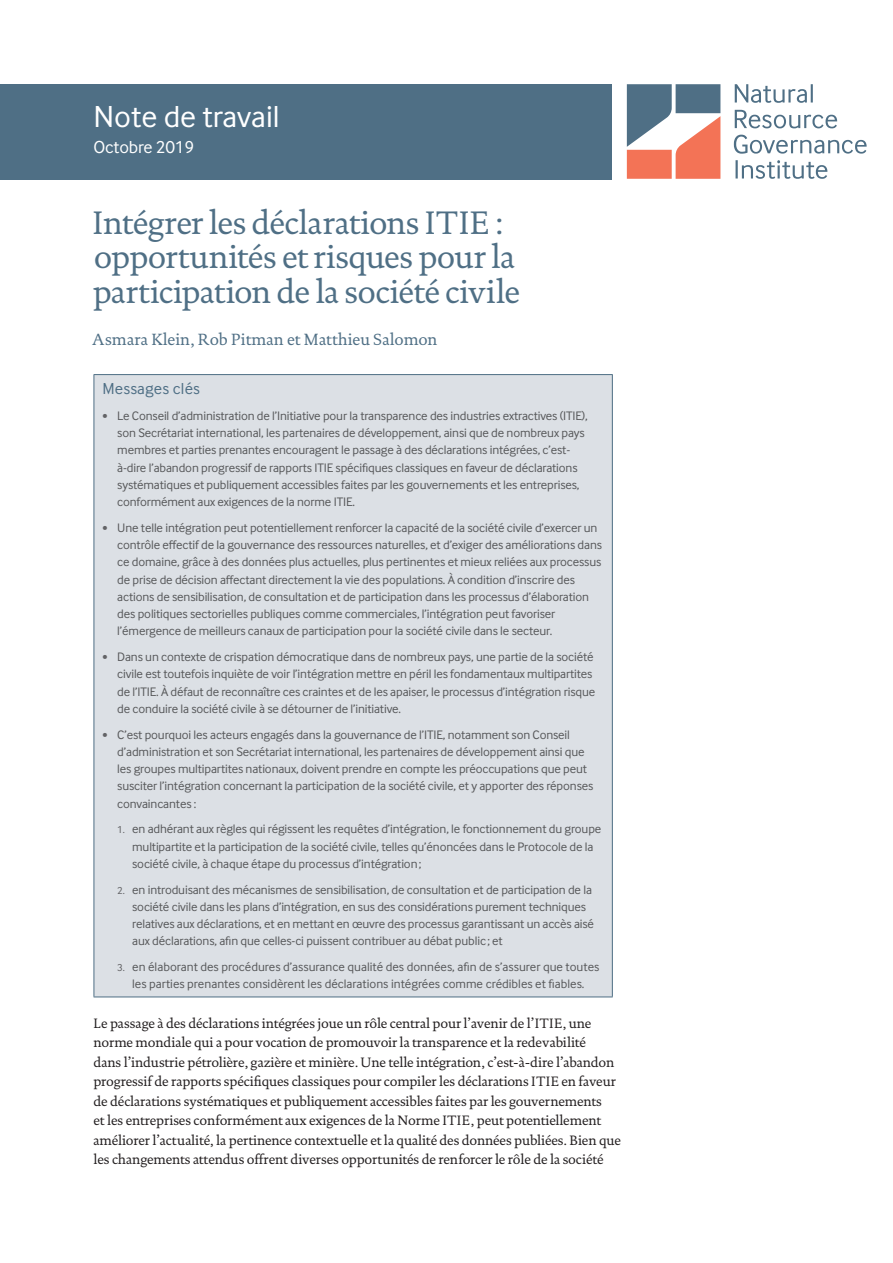
<style>
.page{position:relative;width:893px;height:1263px;background:#fff}
.page>*{position:absolute;margin:0;border:0;box-sizing:border-box;transform-origin:0 0}
.t1{font:33px/34.5px "DTL Documenta T";letter-spacing:-.015em;color:#4f6f85}
.t2{font:31.5px "Inter Face";color:#fff}
.t3{font:18px "Inter Face";letter-spacing:-.01em;color:#fff}
.t4{font:16.5px "DTL Documenta T";color:#4f6f85}
.t5{font:16.5px "Inter Face";letter-spacing:.01em;color:#4f6f85}
.t6{font:13.8px/19.5px "DTL Documenta T";letter-spacing:-.01em;color:#231f20}
.t7{font:12.75px/17.2px "Inter Face";letter-spacing:-.01em;color:#57585a}
.s1{font-size:10.5px;color:#636366}
</style>
<div class="page">
<div style="left:0;top:84px;width:612px;height:95px;background:#4f6f85"></div>
<svg style="left:735px;top:160px;width:92px;height:19px"></svg>
<svg style="left:734px;top:135px;width:133px;height:19px"></svg>
<svg style="left:735px;top:110px;width:102px;height:18px"></svg>
<svg style="left:735px;top:84px;width:78px;height:19px"></svg>
<svg style="left:627px;top:84px;width:93px;height:95px"></svg>
<div style="left:94px;top:375px;width:518px;height:622px;background:#dce0e5"></div>
<hr style="left:94px;top:374px;width:519px;height:1px;background:#4f6f85">
<hr style="left:94px;top:375px;width:1px;height:621px;background:#4f6f85">
<hr style="left:612px;top:375px;width:1px;height:621px;background:#4f6f85">
<hr style="left:94px;top:996px;width:519px;height:1px;background:#4f6f85">
<h2 class="t2" style="left:94px;top:99px;width:188px">Note de travail</h2>
<h3 class="t3" style="left:94px;top:136px;width:102px">Octobre 2019</h3>
<h1 class="t1" style="left:92px;top:205px;width:429px">Intégrer les déclarations ITIE : opportunités et risques pour la participation de la société civile</h1>
<p class="t4" style="left:92px;top:329px;width:347px">Asmara Klein, Rob Pitman et Matthieu Salomon</p>
<p class="t5" style="left:102px;top:379px;width:99px">Messages clés</p>
<p class="t7" style="left:117px;top:407px;width:472px;text-indent:-15px"><span class="s1">•</span> Le Conseil d’administration de l’Initiative pour la transparence des industries extractives (ITIE), son Secrétariat international, les partenaires de développement, ainsi que de nombreux pays membres et parties prenantes encouragent le passage à des déclarations intégrées, c’est&shy;à-dire l’abandon progressif de rapports ITIE spécifiques classiques en faveur de déclarations systématiques et publiquement accessibles faites par les gouvernements et les entreprises, conformément aux exigences de la norme ITIE.</p>
<p class="t7" style="left:117px;top:519px;width:486px;text-indent:-15px"><span class="s1">•</span> Une telle intégration peut potentiellement renforcer la capacité de la société civile d’exercer un contrôle effectif de la gouvernance des ressources naturelles, et d’exiger des améliorations dans ce domaine, grâce à des données plus actuelles, plus pertinentes et mieux reliées aux processus de prise de décision affectant directement la vie des populations. À condition d’inscrire des actions de sensibilisation, de consultation et de participation dans les processus d’élaboration des politiques sectorielles publiques comme commerciales, l’intégration peut favoriser l’émergence de meilleurs canaux de participation pour la société civile dans le secteur.</p>
<p class="t7" style="left:117px;top:648px;width:480px;text-indent:-15px"><span class="s1">•</span> Dans un contexte de crispation démocratique dans de nombreux pays, une partie de la société civile est toutefois inquiète de voir l’intégration mettre en péril les fondamentaux multipartites de l’ITIE. À défaut de reconnaître ces craintes et de les apaiser, le processus d’intégration risque de conduire la société civile à se détourner de l’initiative.</p>
<p class="t7" style="left:117px;top:726px;width:478px;text-indent:-15px"><span class="s1">•</span> C’est pourquoi les acteurs engagés dans la gouvernance de l’ITIE, notamment son Conseil d’administration et son Secrétariat international, les partenaires de développement ainsi que les groupes multipartites nationaux, doivent prendre en compte les préoccupations que peut susciter l’intégration concernant la participation de la société civile, et y apporter des réponses convaincantes :</p>
<p class="t7" style="left:132px;top:820px;width:471px;text-indent:-15px"><span class="s1">1.</span> en adhérant aux règles qui régissent les requêtes d’intégration, le fonctionnement du groupe multipartite et la participation de la société civile, telles qu’énoncées dans le Protocole de la société civile, à chaque étape du processus d’intégration;</p>
<p class="t7" style="left:132px;top:881px;width:463px;text-indent:-15px"><span class="s1">2.</span> en introduisant des mécanismes de sensibilisation, de consultation et de participation de la société civile dans les plans d’intégration, en sus des considérations purement techniques relatives aux déclarations, et en mettant en œuvre des processus garantissant un accès aisé aux déclarations, afin que celles-ci puissent contribuer au débat public; et</p>
<p class="t7" style="left:117px;top:958px;width:484px;text-align:center"><span class="s1">3.</span> en élaborant des procédures d’assurance qualité des données, afin de s’assurer que toutes les parties prenantes considèrent les déclarations intégrées comme crédibles et fiables.</p>
<p class="t6" style="left:94px;top:1013px;width:529px">Le passage à des déclarations intégrées joue un rôle central pour l’avenir de l’ITIE, une norme mondiale qui a pour vocation de promouvoir la transparence et la redevabilité<br>dans l’industrie pétrolière, gazière et minière. Une telle intégration, c’est-à-dire l’abandon progressif de rapports spécifiques classiques pour compiler les déclarations ITIE en faveur de déclarations systématiques et publiquement accessibles faites par les gouvernements<br>et les entreprises conformément aux exigences de la Norme ITIE, peut potentiellement améliorer l’actualité, la pertinence contextuelle et la qualité des données publiées. Bien que les changements attendus offrent diverses opportunités de renforcer le rôle de la société</p>
</div>
